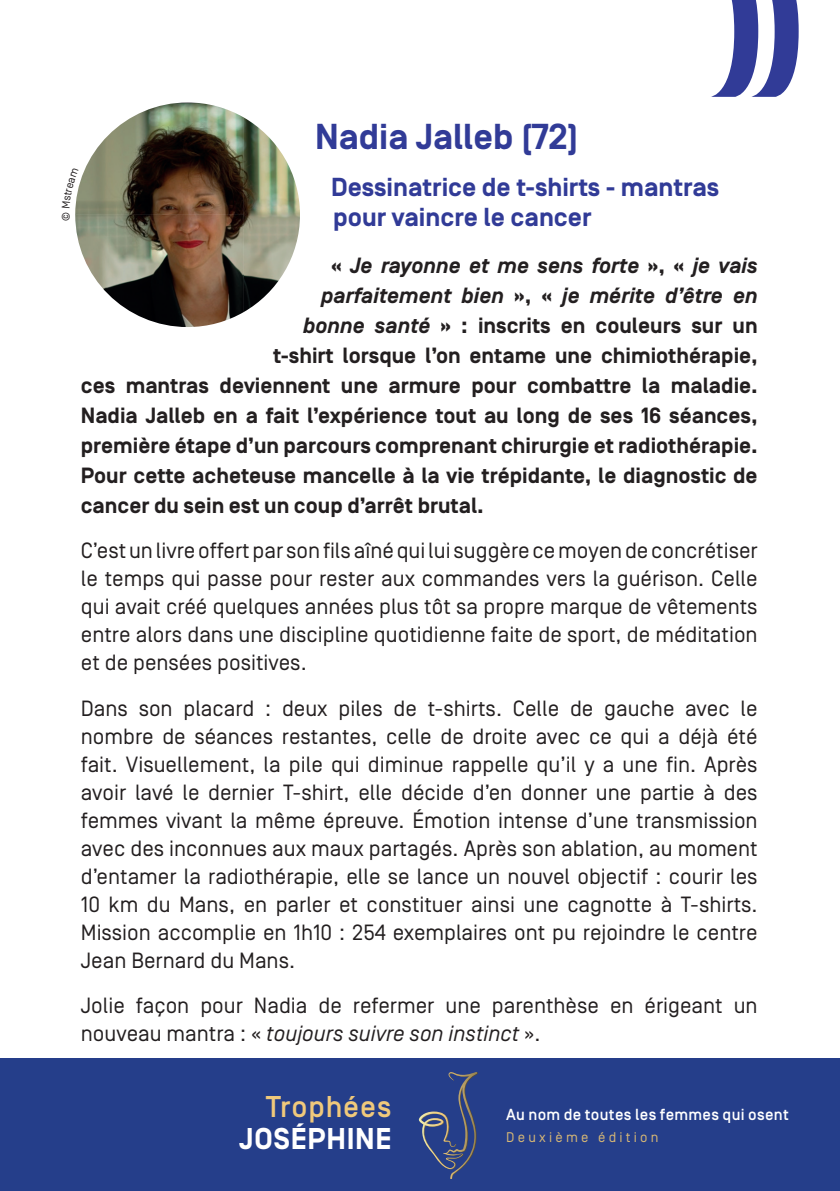
<style>
.page{position:relative;width:840px;height:1191px;background:#fff}
.page>*{position:absolute;margin:0;border:0;box-sizing:border-box;transform-origin:0 0}
.t1{font:700 36px "Simplon Norm";color:#313b97}
.t2{font:700 30px "Simplon Norm";letter-spacing:.025em;color:#fff}
.t3{font:500 30px "Simplon Norm";letter-spacing:.03em;color:#f0c97b}
.t4{font:700 26px/30px "Simplon Norm";color:#313b97}
.t5{font:22px/28px "Simplon Norm";color:#231f20;text-align:justify}
.t6{font:700 22px "Simplon Norm";color:#231f20}
.t7{font:italic 700 22px "Simplon Norm";color:#231f20}
.t8{font:500 16px "Simplon Norm";letter-spacing:.02em;color:#fff}
.t9{font:14px "Simplon Norm";letter-spacing:.23em;color:#d8b875}
.s1{font-style:normal}
.s2{font-style:italic}
</style>
<div class="page">
<div style="left:0;top:1058px;width:839px;height:133px;background:#253e8a"></div>
<svg style="left:418px;top:1072px;width:60px;height:106px"></svg>
<svg style="left:711px;top:0;width:87px;height:97px"></svg>
<img style="left:75px;top:102px;width:169px;height:225px">
<img style="left:243px;top:117px;width:57px;height:195px">
<svg style="left:75px;top:168px;width:3px;height:52px"></svg>
<h1 class="t1" style="left:315px;top:117px;width:264px">Nadia Jalleb (72)</h1>
<p class="t4" style="left:331px;top:174px;width:389px">Dessinatrice de t-shirts - mantras pour vaincre le cancer</p>
<p class="t7" style="left:331px;top:254px;width:428px"><span class="s1">«</span> Je rayonne et me sens forte <span class="s1">», «</span> je vais</p>
<p class="t7" style="left:321px;top:284px;width:438px">parfaitement bien <span class="s1">», «</span> je mérite d’être en</p>
<p class="t6" style="left:303px;top:314px;width:455px"><span class="s2">bonne santé</span> » : inscrits en couleurs sur un</p>
<p class="t6" style="left:273px;top:344px;width:486px">t-shirt lorsque l’on entame une chimiothérapie,</p>
<p class="t6" style="left:81px;top:374px;width:678px">ces mantras deviennent une armure pour combattre la maladie.</p>
<p class="t6" style="left:81px;top:404px;width:678px">Nadia Jalleb en a fait l’expérience tout au long de ses 16 séances,</p>
<p class="t6" style="left:81px;top:434px;width:677px">première étape d’un parcours comprenant chirurgie et radiothérapie.</p>
<p class="t6" style="left:81px;top:464px;width:678px">Pour cette acheteuse mancelle à la vie trépidante, le diagnostic de</p>
<p class="t6" style="left:81px;top:494px;width:404px">cancer du sein est un coup d’arrêt brutal.</p>
<p class="t5" style="left:81px;top:537px;width:678px">C’est un livre offert par son fils aîné qui lui suggère ce moyen de concrétiser le temps qui passe pour rester aux commandes vers la guérison. Celle qui avait créé quelques années plus tôt sa propre marque de vêtements entre alors dans une discipline quotidienne faite de sport, de méditation et de pensées positives.</p>
<p class="t5" style="left:81px;top:694px;width:678px">Dans son placard : deux piles de t-shirts. Celle de gauche avec le nombre de séances restantes, celle de droite avec ce qui a déjà été fait. Visuellement, la pile qui diminue rappelle qu’il y a une fin. Après avoir lavé le dernier T-shirt, elle décide d’en donner une partie à des femmes vivant la même épreuve. Émotion intense d’une transmission avec des inconnues aux maux partagés. Après son ablation, au moment d’entamer la radiothérapie, elle se lance un nouvel objectif : courir les 10 km du Mans, en parler et constituer ainsi une cagnotte à T-shirts.<br>Mission accomplie en 1h10 : 254 exemplaires ont pu rejoindre le centre Jean Bernard du Mans.</p>
<p class="t5" style="left:81px;top:991px;width:678px">Jolie façon pour Nadia de refermer une parenthèse en érigeant un nouveau mantra : « <span class="s2">toujours suivre son instinct</span> ».</p>
<h2 class="t3" style="left:266px;top:1090px;width:127px">Trophées</h2>
<h2 class="t2" style="left:239px;top:1122px;width:153px">JOSÉPHINE</h2>
<p class="t8" style="left:506px;top:1106px;width:284px">Au nom de toutes les femmes qui osent</p>
<p class="t9" style="left:506px;top:1129px;width:154px">Deuxième édition</p>
</div>
